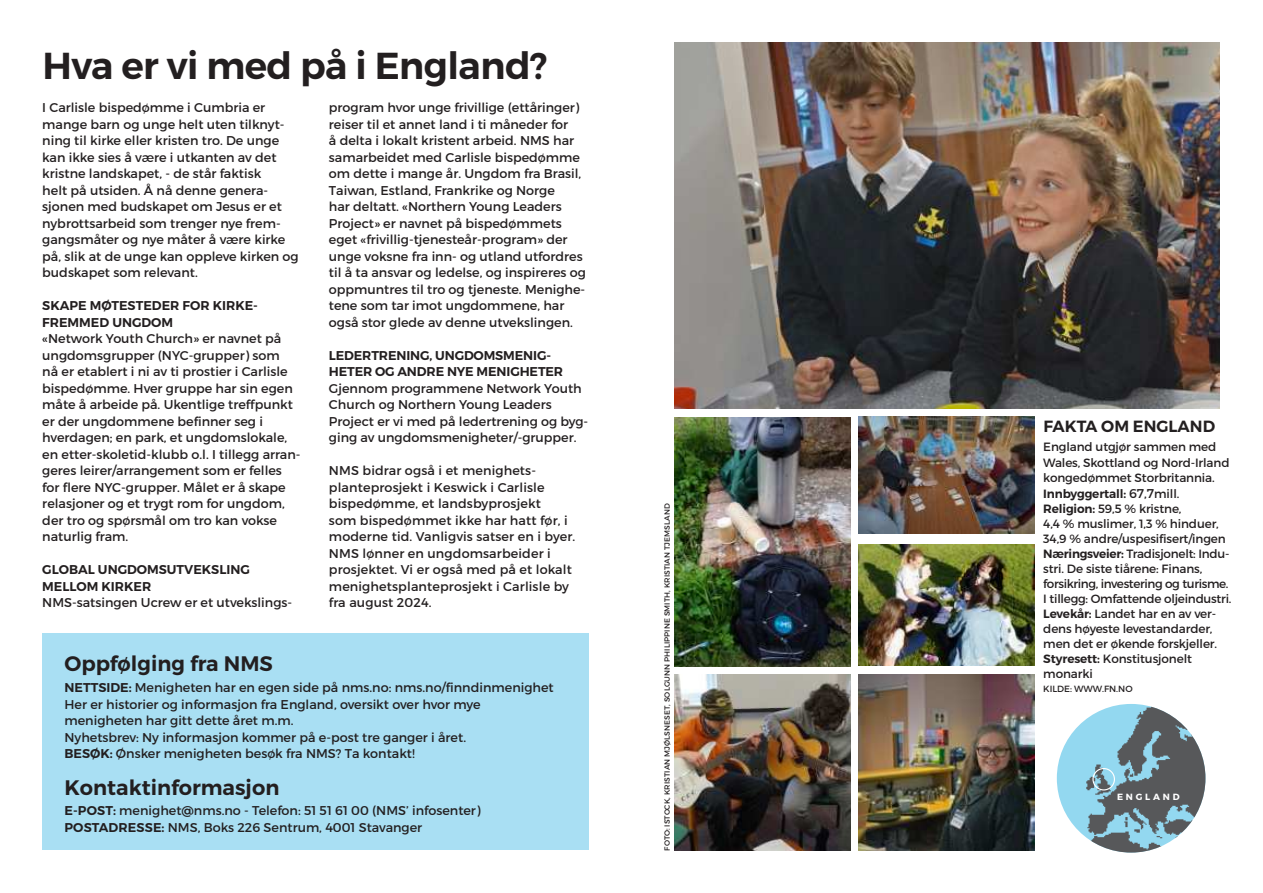
<style>
.page{position:relative;width:1263px;height:893px;background:#fff}
.page>*{position:absolute;margin:0;border:0;box-sizing:border-box;transform-origin:0 0}
.t1{font:600 37.5px "Montserrat";letter-spacing:-.015em;color:#231f20}
.t2{font:600 21px "Montserrat";color:#231f20}
.t3{font:600 16.2px "Montserrat";color:#231f20}
.t4{font:12.75px/16.5px "Montserrat";color:#231f20}
.t5{font:600 12.75px/16.5px "Montserrat";color:#231f20}
.t6{font:12px/15px "Montserrat";letter-spacing:-.01em;color:#231f20}
.t7{font:9px "Montserrat";color:#231f20}
.t8{font:700 9px "Montserrat";letter-spacing:.31em;color:#fff}
.t9{font:7.5px "Montserrat";letter-spacing:.01em;color:#231f20}
.s1{font-weight:600}
.s2{font-size:12.75px}
</style>
<div class="page">
<img style="left:1057px;top:704px;width:148px;height:149px;border-radius:74px">
<div style="left:1092px;top:768px;width:23px;height:22px;border:1px solid #fff;border-radius:50%"></div>
<div style="left:42px;top:634px;width:546px;height:216px;background:#a9dff3"></div>
<img style="left:859px;top:674px;width:176px;height:176px">
<img style="left:674px;top:674px;width:176px;height:177px">
<img style="left:674px;top:43px;width:546px;height:365px">
<img style="left:859px;top:417px;width:176px;height:117px">
<img style="left:859px;top:544px;width:176px;height:122px">
<img style="left:675px;top:418px;width:176px;height:249px">
<h1 class="t1" style="left:43px;top:48px;width:506px">Hva er vi med på i England?</h1>
<p class="t4" style="left:329px;top:100px;width:259px">program hvor unge frivillige (ettåringer) reiser til et annet land i ti måneder for<br>å delta i lokalt kristent arbeid. NMS har samarbeidet med Carlisle bispedømme om dette i mange år. Ungdom fra Brasil, Taiwan, Estland, Frankrike og Norge<br>har deltatt. «Northern Young Leaders Project» er navnet på bispedømmets eget «frivillig-tjenesteår-program» der unge voksne fra inn- og utland utfordres til å ta ansvar og ledelse, og inspireres og oppmuntres til tro og tjeneste. Menighe&shy;tene som tar imot ungdommene, har også stor glede av denne utvekslingen.</p>
<p class="t5" style="left:329px;top:348px;width:236px">LEDERTRENING, UNGDOMSMENIG-<br>HETER OG ANDRE NYE MENIGHETER</p>
<p class="t4" style="left:329px;top:380px;width:261px">Gjennom programmene Network Youth Church og Northern Young Leaders Project er vi med på ledertrening og byg&shy;ging av ungdomsmenigheter/-grupper.</p>
<p class="t4" style="left:329px;top:463px;width:248px">NMS bidrar også i et menighets&shy;planteprosjekt i Keswick i Carlisle bispedømme, et landsbyprosjekt<br>som bispedømmet ikke har hatt før, i moderne tid. Vanligvis satser en i byer.<br>NMS lønner en ungdomsarbeider i prosjektet. Vi er også med på et lokalt menighetsplanteprosjekt i Carlisle by fra august 2024.</p>
<p class="t4" style="left:42px;top:100px;width:258px">I Carlisle bispedømme i Cumbria er mange barn og unge helt uten tilknyt&shy;ning til kirke eller kristen tro. De unge kan ikke sies å være i utkanten av det kristne landskapet, - de står faktisk<br>helt på utsiden. Å nå denne genera&shy;sjonen med budskapet om Jesus er et nybrottsarbeid som trenger nye frem&shy;gangsmåter og nye måter å være kirke på, slik at de unge kan oppleve kirken og budskapet som relevant.</p>
<p class="t5" style="left:42px;top:298px;width:217px">SKAPE MØTESTEDER FOR KIRKE-<br>FREMMED UNGDOM</p>
<p class="t4" style="left:42px;top:331px;width:260px">«Network Youth Church» er navnet på ungdomsgrupper (NYC-grupper) som<br>nå er etablert i ni av ti prostier i Carlisle bispedømme. Hver gruppe har sin egen måte å arbeide på. Ukentlige treffpunkt er der ungdommene befinner seg i hverdagen; en park, et ungdomslokale, en etter-skoletid-klubb o.l. I tillegg arran&shy;geres leirer/arrangement som er felles for flere NYC-grupper. Målet er å skape relasjoner og et trygt rom for ungdom, der tro og spørsmål om tro kan vokse naturlig fram.</p>
<p class="t5" style="left:42px;top:562px;width:209px">GLOBAL UNGDOMSUTVEKSLING<br>MELLOM KIRKER</p>
<p class="t4" style="left:42px;top:595px;width:251px">NMS-satsingen Ucrew er et utvekslings-</p>
<h2 class="t2" style="left:64px;top:653px;width:210px">Oppfølging fra NMS</h2>
<p class="t4" style="left:64px;top:679px;width:491px"><span class="s1">NETTSIDE:</span> Menigheten har en egen side på nms.no: nms.no/finndinmenighet Her er historier og informasjon fra England, oversikt over hvor mye menigheten har gitt dette året m.m.<br>Nyhetsbrev: Ny informasjon kommer på e-post tre ganger i året.<br><span class="s1">BESØK:</span> Ønsker menigheten besøk fra NMS? Ta kontakt!</p>
<h2 class="t2" style="left:64px;top:778px;width:216px">Kontaktinformasjon</h2>
<p class="t4" style="left:65px;top:802px;width:417px"><span class="s1">E-POST:</span> menighet@nms.no - Telefon: 51 51 61 00 (NMS’ infosenter)<br><span class="s1">POSTADRESSE:</span> NMS, Boks 226 Sentrum, 4001 Stavanger</p>
<p class="t9" style="left:663px;top:851px;width:349px;rotate:-90deg">FOTO: ISTOCK, KRISTIAN MJØLSNESET, SOLGUNN PHILIPPINE SMITH, KRISTIAN TJEMSLAND</p>
<p class="t3" style="left:1043px;top:419px;width:173px">FAKTA OM ENGLAND</p>
<p class="t6" style="left:1043px;top:440px;width:188px">England utgjør sammen med<br>Wales, Skottland og Nord-Irland kongedømmet Storbritannia.</p>
<p class="t6" style="left:1043px;top:486px;width:190px"><span class="s1">Innbyggertall:</span> <span class="s2">67,7</span>mill.<br><span class="s1">Religion:</span> 59,5 % kristne,<br>4,4 % muslimer, 1,3 % hinduer,<br>34,9 % andre/uspesifisert/ingen<br><span class="s1">Næringsveier:</span> Tradisjonelt: Indu&shy;stri. De siste tiårene: Finans, forsikring, investering og turisme.<br>I tillegg: Omfattende oljeindustri.<br><span class="s1">Levekår:</span> Landet har en av ver&shy;dens høyeste levestandarder, men det er økende forskjeller.<br><span class="s1">Styresett:</span> Konstitusjonelt monarki</p>
<p class="t7" style="left:1043px;top:684px;width:91px">KILDE: WWW.FN.NO</p>
<p class="t8" style="left:1117px;top:791px;width:64px">ENGLAND</p>
</div>
